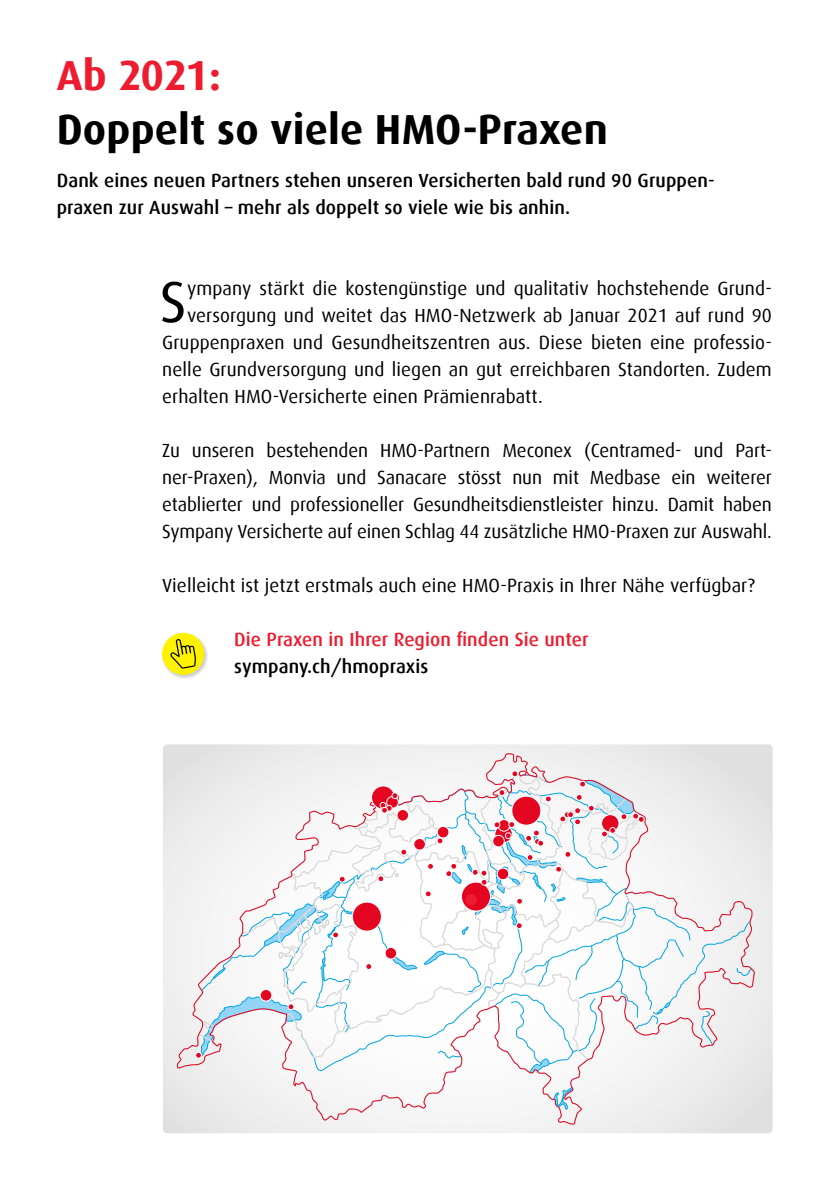
<style>
.page{position:relative;width:840px;height:1191px;background:#fff}
.page>*{position:absolute;margin:0;border:0;box-sizing:border-box;transform-origin:0 0}
.t1{font:58.2px "Dax";color:#000}
.t2{font:700 42px "Dax";letter-spacing:.005em;color:#000}
.t3{font:700 42px "Dax";letter-spacing:-.025em;color:#ed1c2f}
.t4{font:19px/27px "Dax";letter-spacing:.005em;color:#000;text-align:justify}
.t5{font:500 19px/27px "Dax";letter-spacing:.005em;color:#000}
.t6{font:500 19px "Dax";letter-spacing:.005em;color:#ed1c2f}
</style>
<div class="page">
<svg style="left:177px;top:753px;width:577px;height:371px"></svg>
<div style="left:161px;top:632px;width:48px;height:47px;background:#000;opacity:.2"></div>
<div style="left:162px;top:633px;width:42px;height:42px;background:#fff200;border-radius:50%"></div>
<svg style="left:170px;top:639px;width:26px;height:29px"></svg>
<div style="left:465px;top:894px;width:11px;height:11px;background:#ed1c2f;border-radius:50%"></div>
<h2 class="t3" style="left:57px;top:52px;width:165px">Ab 2021:</h2>
<h2 class="t2" style="left:57px;top:106px;width:552px">Doppelt so viele HMO-Praxen</h2>
<p class="t5" style="left:57px;top:167px;width:659px">Dank eines neuen Partners stehen unseren Versicherten bald rund 90 Gruppen&shy;praxen zur Auswahl – mehr als doppelt so viele wie bis anhin.</p>
<h1 class="t1" style="left:159px;top:270px;width:29px">S</h1>
<p class="t4" style="left:187px;top:275px;width:586px">ympany stärkt die kostengünstige und qualitativ hochstehende Grund-</p>
<p class="t4" style="left:187px;top:302px;width:586px">versorgung und weitet das HMO-Netzwerk ab Januar 2021 auf rund 90</p>
<p class="t4" style="left:162px;top:329px;width:611px">Gruppenpraxen und Gesundheitszentren aus. Diese bieten eine professio-</p>
<p class="t4" style="left:162px;top:356px;width:611px">nelle Grundversorgung und liegen an gut erreichbaren Standorten. Zudem</p>
<p class="t4" style="left:162px;top:383px;width:382px">erhalten HMO-Versicherte einen Prämienrabatt.</p>
<p class="t4" style="left:162px;top:437px;width:611px">Zu unseren bestehenden HMO-Partnern Meconex (Centramed- und Part&shy;ner-Praxen), Monvia und Sanacare stösst nun mit Medbase ein weiterer etablierter und professioneller Gesundheitsdienstleister hinzu. Damit haben Sympany Versicherte auf einen Schlag 44 zusätzliche HMO-Praxen zur Auswahl.</p>
<p class="t4" style="left:162px;top:572px;width:594px">Vielleicht ist jetzt erstmals auch eine HMO-Praxis in Ihrer Nähe verfügbar?</p>
<p class="t6" style="left:234px;top:629px;width:356px">Die Praxen in Ihrer Region finden Sie unter</p>
<p class="t5" style="left:234px;top:653px;width:195px">sympany.ch/hmopraxis</p>
</div>
